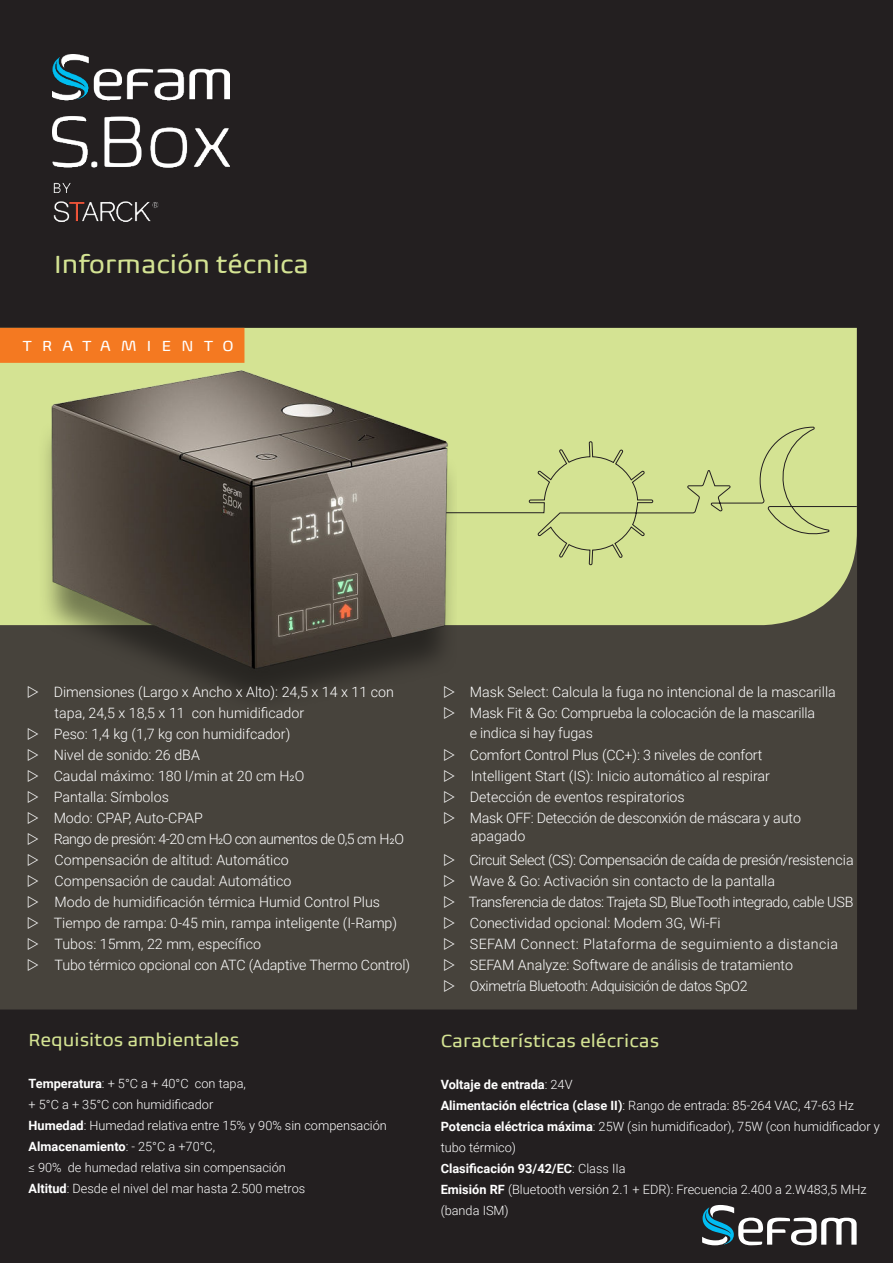
<style>
.page{position:relative;width:893px;height:1263px;background:#231f20}
.page>*{position:absolute;margin:0;border:0;box-sizing:border-box;transform-origin:0 0}
.t1{font:25.5px "Biome Pro";color:#d4e393}
.t2{font:18px "Biome Pro";color:#d4e393}
.t3{font:15px "Biome Pro";letter-spacing:.69em;color:#fff}
.t4{font:300 14.25px/21px "Roboto";color:#fff}
.t5{font:300 14.25px/24px "Roboto";letter-spacing:-.03em;color:#fff}
.t6{font:300 12.75px/21px "Roboto";color:#fff}
.s1{font-weight:700}
</style>
<div class="page">
<div style="left:0;top:625px;width:857px;height:384px;background:#47433c"></div>
<div style="left:0;top:328px;width:857px;height:297px;background:#d4e393"></div>
<div style="left:457px;top:426px;width:400px;height:139px;background:#d4e393"></div>
<div style="left:0;top:328px;width:244px;height:35px;background:#f47921"></div>
<img style="left:53px;top:54px;width:177px;height:168px">
<img style="left:0;top:364px;width:457px;height:359px">
<svg style="left:702px;top:1205px;width:155px;height:40px"></svg>
<svg style="left:444px;top:686px;width:11px;height:12px"></svg>
<svg style="left:444px;top:707px;width:11px;height:12px"></svg>
<svg style="left:444px;top:749px;width:11px;height:12px"></svg>
<svg style="left:444px;top:770px;width:11px;height:12px"></svg>
<svg style="left:444px;top:791px;width:11px;height:12px"></svg>
<svg style="left:444px;top:812px;width:11px;height:12px"></svg>
<svg style="left:444px;top:854px;width:11px;height:12px"></svg>
<svg style="left:444px;top:875px;width:11px;height:12px"></svg>
<svg style="left:444px;top:896px;width:11px;height:12px"></svg>
<svg style="left:444px;top:917px;width:11px;height:12px"></svg>
<svg style="left:444px;top:938px;width:11px;height:12px"></svg>
<svg style="left:444px;top:959px;width:11px;height:12px"></svg>
<svg style="left:444px;top:980px;width:11px;height:12px"></svg>
<svg style="left:28px;top:685px;width:10px;height:12px"></svg>
<svg style="left:28px;top:727px;width:10px;height:12px"></svg>
<svg style="left:28px;top:748px;width:10px;height:12px"></svg>
<svg style="left:28px;top:769px;width:10px;height:12px"></svg>
<svg style="left:28px;top:790px;width:10px;height:12px"></svg>
<svg style="left:28px;top:811px;width:10px;height:12px"></svg>
<svg style="left:28px;top:832px;width:10px;height:12px"></svg>
<svg style="left:28px;top:853px;width:10px;height:12px"></svg>
<svg style="left:28px;top:874px;width:10px;height:12px"></svg>
<svg style="left:28px;top:895px;width:10px;height:12px"></svg>
<svg style="left:28px;top:916px;width:10px;height:12px"></svg>
<svg style="left:28px;top:937px;width:10px;height:12px"></svg>
<svg style="left:28px;top:958px;width:10px;height:12px"></svg>
<h1 class="t1" style="left:54px;top:254px;width:256px">Información técnica</h1>
<p class="t3" style="left:23px;top:339px;width:212px">TRATAMIENTO</p>
<p class="t4" style="left:54px;top:681px;width:358px">Dimensiones (Largo x Ancho x Alto): 24,5 x 14 x 11 con tapa, 24,5 x 18,5 x 11 con humidificador<br>Peso: 1,4 kg (1,7 kg con humidifcador)<br>Nivel de sonido: 26 dBA<br>Caudal máximo: 180 l/min at 20 cm H2O<br>Pantalla: Símbolos<br>Modo: CPAP, Auto-CPAP<br>Rango de presión: 4-20 cm H2O con aumentos de 0,5 cm H2O Compensación de altitud: Automático<br>Compensación de caudal: Automático<br>Modo de humidificación térmica Humid Control Plus Tiempo de rampa: 0-45 min, rampa inteligente (I-Ramp)<br>Tubos: 15mm, 22 mm, específico<br>Tubo térmico opcional con ATC (Adaptive Thermo Control)</p>
<p class="t2" style="left:29px;top:1033px;width:212px">Requisitos ambientales</p>
<p class="t6" style="left:29px;top:1075px;width:360px"><span class="s1">Temperatura</span>: + 5°C a + 40°C con tapa,<br>+ 5°C a + 35°C con humidificador<br><span class="s1">Humedad</span>: Humedad relativa entre 15% y 90% sin compensación <span class="s1">Almacenamiento</span>: - 25°C a +70°C,<br>≤ 90% de humedad relativa sin compensación<br><span class="s1">Altitud</span>: Desde el nivel del mar hasta 2.500 metros</p>
<p class="t4" style="left:470px;top:681px;width:367px">Mask Select: Calcula la fuga no intencional de la mascarilla<br>Mask Fit &amp; Go: Comprueba la colocación de la mascarilla</p>
<p class="t4" style="left:470px;top:721px;width:294px;line-height:22.5px">e indica si hay fugas<br>Comfort Control Plus (CC+): 3 niveles de confort</p>
<p class="t4" style="left:470px;top:765px;width:333px">Intelligent Start (IS): Inicio automático al respirar<br>Detección de eventos respiratorios<br>Mask OFF: Detección de desconxión de máscara y auto</p>
<p class="t5" style="left:469px;top:823px;width:386px">apagado<br>Circuit Select (CS): Compensación de caída de presión/resistencia</p>
<p class="t4" style="left:469px;top:870px;width:386px">Wave &amp; Go: Activación sin contacto de la pantalla Transferencia de datos: Trajeta SD, BlueTooth integrado, cable USB Conectividad opcional: Modem 3G, Wi-Fi<br>SEFAM Connect: Plataforma de seguimiento a distancia SEFAM Analyze: Software de análisis de tratamiento<br>Oximetría Bluetooth: Adquisición de datos SpO2</p>
<p class="t2" style="left:441px;top:1033px;width:220px">Características elécricas</p>
<p class="t6" style="left:441px;top:1075px;width:441px"><span class="s1">Voltaje de entrada</span>: 24V<br><span class="s1">Alimentación eléctrica (clase II)</span>: Rango de entrada: 85-264 VAC, 47-63 Hz <span class="s1">Potencia eléctrica máxima</span>: 25W (sin humidificador), 75W (con humidificador y tubo térmico)<br><span class="s1">Clasificación 93/42/EC</span>: Class IIa<br><span class="s1">Emisión RF</span> (Bluetooth versión 2.1 + EDR): Frecuencia 2.400 a 2.W483,5 MHz (banda ISM)</p>
</div>
